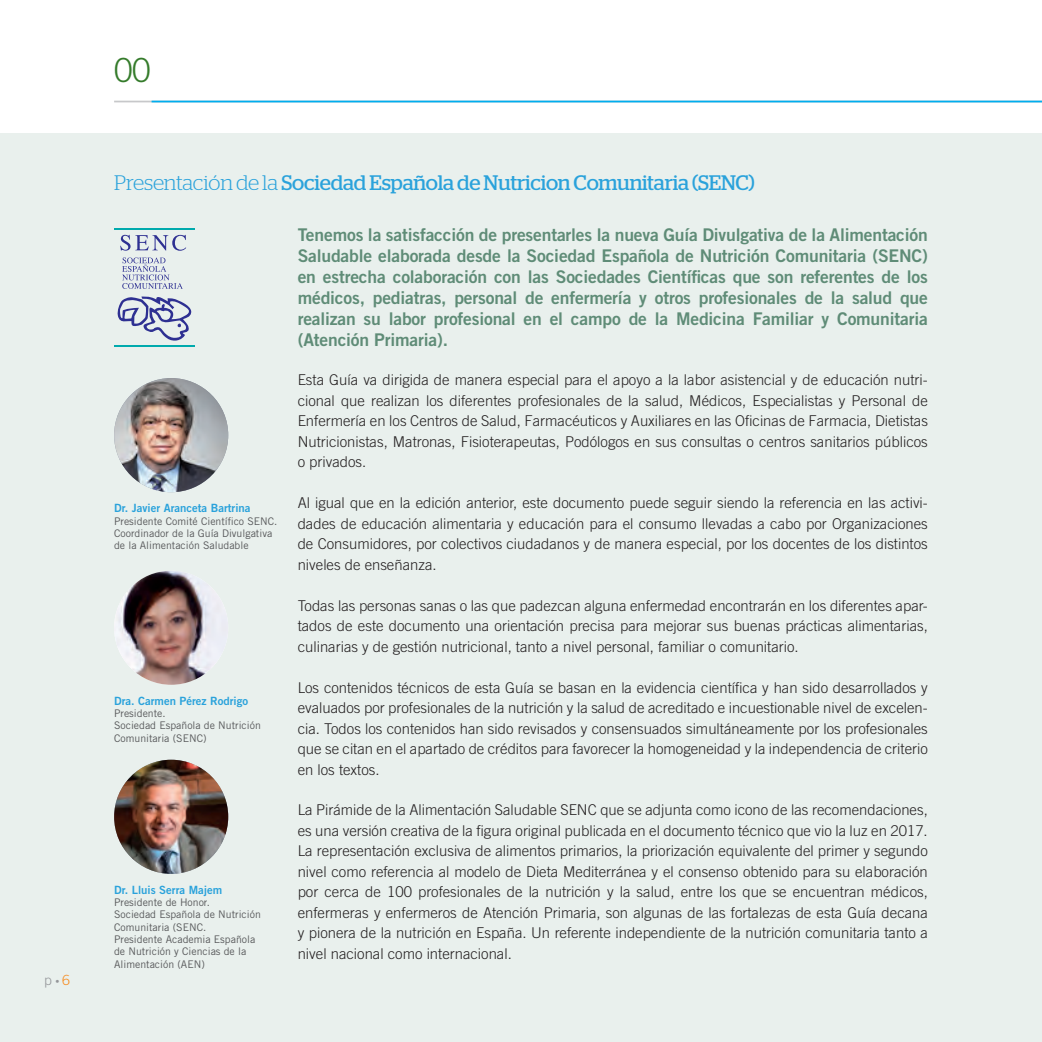
<style>
.page{position:relative;width:1042px;height:1042px;background:#fff}
.page>*{position:absolute;margin:0;border:0;box-sizing:border-box;transform-origin:0 0}
.t1{font:300 33.25px "Trade Gothic";color:#357b2b}
.t2{font:21px "Stag";letter-spacing:-.01em;color:#2aa2db}
.t3{font:17.5px/21px "Trade Gothic LT Std Bd 2";letter-spacing:-.01em;color:#5f8c77;text-align:justify}
.t4{font:300 14.88px/20.5px "Trade Gothic LT Std";color:#231f20;text-align:justify}
.t5{font:300 14px "Trade Gothic LT Std";color:#939598}
.t6{font:11.38px "Trade Gothic LT Std Bd 2";color:#2aa2db}
.t7{font:10.5px/12.2px "Trade Gothic LT Std";color:#57585a}
.s1{font-family:"Myriad Pro";font-weight:400}
.s2{color:#f68b1f}
.s3{font-weight:300}
</style>
<div class="page">
<hr style="left:114px;top:101px;width:928px;height:1px;background:#c7c8ca">
<hr style="left:152px;top:101px;width:890px;height:1px;background:#00aeef">
<div style="left:0;top:134px;width:1042px;height:908px;background:#e9f0ed"></div>
<svg style="left:117px;top:296px;width:75px;height:45px"></svg>
<svg style="left:120px;top:235px;width:66px;height:16px"></svg>
<svg style="left:122px;top:257px;width:61px;height:32px"></svg>
<hr style="left:114px;top:228px;width:80px;height:2px;background:#00aaad">
<hr style="left:114px;top:345px;width:80px;height:2px;background:#00aaad">
<img style="left:114px;top:378px;width:114px;height:114px;border-radius:57px">
<img style="left:114px;top:571px;width:114px;height:114px;border-radius:57px">
<img style="left:114px;top:760px;width:114px;height:114px;border-radius:57px">
<p class="t5" style="left:44px;top:971px;width:27px">p <span class="s1">•</span> <span class="s2">6</span></p>
<h1 class="t1" style="left:114px;top:51px;width:38px">00</h1>
<h2 class="t2" style="left:114px;top:171px;width:642px"><span class="s3">Presentación de la</span> Sociedad Española de Nutricion Comunitaria (SENC)</h2>
<p class="t6" style="left:114px;top:501px;width:138px">Dr. Javier Aranceta Bartrina</p>
<p class="t7" style="left:114px;top:514px;width:165px">Presidente Comité Científico SENC.<br>Coordinador de la Guía Divulgativa de la Alimentación Saludable</p>
<p class="t6" style="left:114px;top:694px;width:135px">Dra. Carmen Pérez Rodrigo</p>
<p class="t7" style="left:114px;top:707px;width:148px">Presidente.<br>Sociedad Española de Nutrición<br>Comunitaria (SENC)</p>
<p class="t6" style="left:114px;top:883px;width:110px">Dr. Lluis Serra Majem</p>
<p class="t7" style="left:114px;top:896px;width:148px">Presidente de Honor.<br>Sociedad Española de Nutrición<br>Comunitaria (SENC.<br>Presidente Academia Española de Nutrición y Ciencias de la<br>Alimentación (AEN)</p>
<p class="t3" style="left:298px;top:224px;width:632px">Tenemos la satisfacción de presentarles la nueva Guía Divulgativa de la Alimentación Saludable elaborada desde la Sociedad Española de Nutrición Comunitaria (SENC) en estrecha colaboración con las Sociedades Científicas que son referentes de los médicos, pediatras, personal de enfermería y otros profesionales de la salud que realizan su labor profesional en el campo de la Medicina Familiar y Comunitaria (Atención Primaria).</p>
<p class="t4" style="left:298px;top:370px;width:632px">Esta Guía va dirigida de manera especial para el apoyo a la labor asistencial y de educación nutri&shy;cional que realizan los diferentes profesionales de la salud, Médicos, Especialistas y Personal de Enfermería en los Centros de Salud, Farmacéuticos y Auxiliares en las Oficinas de Farmacia, Dietistas Nutricionistas, Matronas, Fisioterapeutas, Podólogos en sus consultas o centros sanitarios públicos o privados.</p>
<p class="t4" style="left:298px;top:492px;width:632px">Al igual que en la edición anterior, este documento puede seguir siendo la referencia en las activi&shy;dades de educación alimentaria y educación para el consumo llevadas a cabo por Organizaciones de Consumidores, por colectivos ciudadanos y de manera especial, por los docentes de los distintos niveles de enseñanza.</p>
<p class="t4" style="left:298px;top:595px;width:632px">Todas las personas sanas o las que padezcan alguna enfermedad encontrarán en los diferentes apar&shy;tados de este documento una orientación precisa para mejorar sus buenas prácticas alimentarias, culinarias y de gestión nutricional, tanto a nivel personal, familiar o comunitario.</p>
<p class="t4" style="left:298px;top:677px;width:631px">Los contenidos técnicos de esta Guía se basan en la evidencia científica y han sido desarrollados y evaluados por profesionales de la nutrición y la salud de acreditado e incuestionable nivel de excelen&shy;cia. Todos los contenidos han sido revisados y consensuados simultáneamente por los profesionales que se citan en el apartado de créditos para favorecer la homogeneidad y la independencia de criterio en los textos.</p>
<p class="t4" style="left:298px;top:800px;width:632px">La Pirámide de la Alimentación Saludable SENC que se adjunta como icono de las recomendaciones, es una versión creativa de la figura original publicada en el documento técnico que vio la luz en 2017.<br>La representación exclusiva de alimentos primarios, la priorización equivalente del primer y segundo nivel como referencia al modelo de Dieta Mediterránea y el consenso obtenido para su elaboración por cerca de 100 profesionales de la nutrición y la salud, entre los que se encuentran médicos, enfermeras y enfermeros de Atención Primaria, son algunas de las fortalezas de esta Guía decana y pionera de la nutrición en España. Un referente independiente de la nutrición comunitaria tanto a nivel nacional como internacional.</p>
</div>
